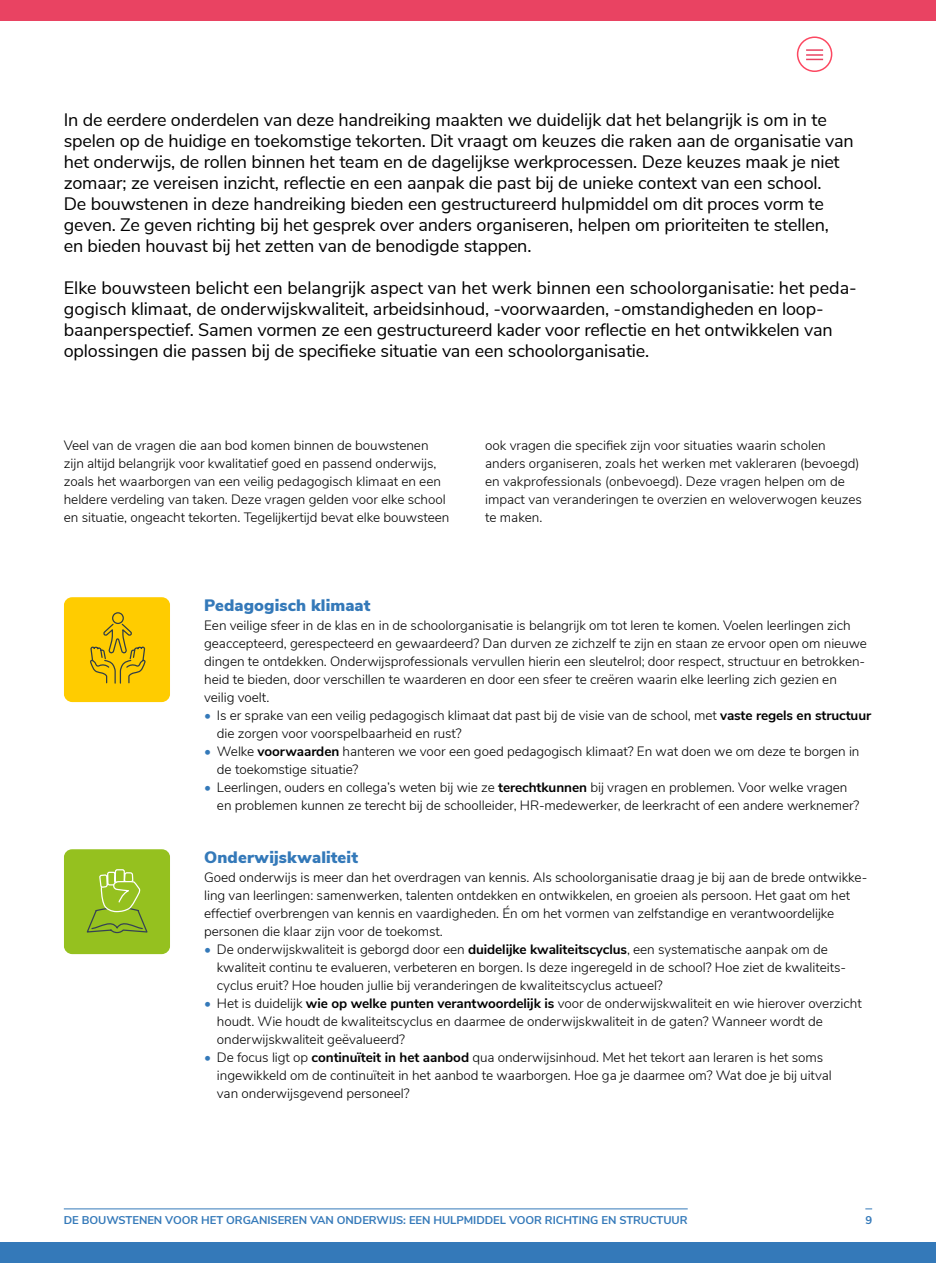
<style>
.page{position:relative;width:936px;height:1263px;background:#fff}
.page>*{position:absolute;margin:0;border:0;box-sizing:border-box;transform-origin:0 0}
.INTRO{font:18px/21px "Nunito Sans";letter-spacing:-.01em;color:#000}
.TUSSENkop_blauw_black{font:900 16.5px "Nunito Sans";letter-spacing:.005em;color:#3479b9}
.BODY{font:300 13.5px/18px "Nunito Sans";letter-spacing:-.005em;color:#000}
.t1{font:700 11.25px "Nunito Sans";letter-spacing:-.005em;color:#3479b9}
.s1{color:#3479b9}
.s2{font-weight:700}
</style>
<div class="page">
<hr style="left:64px;top:1208px;width:623px;height:1px;background:#3479b9">
<div style="left:0;top:1242px;width:935px;height:21px;background:#3479b9"></div>
<div style="left:0;top:0;width:935px;height:21px;background:#e94362"></div>
<div style="left:796px;top:36px;width:36px;height:36px;border:2px solid #fc4861;border-radius:50%"></div>
<svg style="left:806px;top:49px;width:17px;height:11px"></svg>
<svg style="left:64px;top:597px;width:106px;height:105px;background:#f4c505"></svg>
<svg style="left:64px;top:849px;width:106px;height:105px;background:#96c027"></svg>
<p class="INTRO" style="left:64px;top:108px;width:791px">In de eerdere onderdelen van deze handreiking maakten we duidelijk dat het belangrijk is om in te spelen op de huidige en toekomstige tekorten. Dit vraagt om keuzes die raken aan de organisatie van het onderwijs, de rollen binnen het team en de dagelijkse werkprocessen. Deze keuzes maak je niet zomaar; ze vereisen inzicht, reflectie en een aanpak die past bij de unieke context van een school.<br>De bouwstenen in deze handreiking bieden een gestructureerd hulpmiddel om dit proces vorm te geven. Ze geven richting bij het gesprek over anders organiseren, helpen om prioriteiten te stellen,<br>en bieden houvast bij het zetten van de benodigde stappen.</p>
<p class="INTRO" style="left:64px;top:276px;width:794px">Elke bouwsteen belicht een belangrijk aspect van het werk binnen een schoolorganisatie: het peda&shy;gogisch klimaat, de onderwijskwaliteit, arbeidsinhoud, -voorwaarden, -omstandigheden en loop&shy;baanperspectief. Samen vormen ze een gestructureerd kader voor reflectie en het ontwikkelen van oplossingen die passen bij de specifieke situatie van een schoolorganisatie.</p>
<p class="BODY" style="left:64px;top:435px;width:387px">Veel van de vragen die aan bod komen binnen de bouwstenen zijn altijd belangrijk voor kwalitatief goed en passend onderwijs, zoals het waarborgen van een veilig pedagogisch klimaat en een heldere verdeling van taken. Deze vragen gelden voor elke school en situatie, ongeacht tekorten. Tegelijkertijd bevat elke bouwsteen</p>
<p class="BODY" style="left:485px;top:435px;width:378px">ook vragen die specifiek zijn voor situaties waarin scholen anders organiseren, zoals het werken met vakleraren (bevoegd) en vakprofessionals (onbevoegd). Deze vragen helpen om de impact van veranderingen te overzien en weloverwogen keuzes te maken.</p>
<h3 class="TUSSENkop_blauw_black" style="left:204px;top:593px;width:168px">Pedagogisch klimaat</h3>
<p class="BODY" style="left:204px;top:615px;width:664px">Een veilige sfeer in de klas en in de schoolorganisatie is belangrijk om tot leren te komen. Voelen leerlingen zich geaccepteerd, gerespecteerd en gewaardeerd? Dan durven ze zichzelf te zijn en staan ze ervoor open om nieuwe dingen te ontdekken. Onderwijsprofessionals vervullen hierin een sleutelrol; door respect, structuur en betrokken&shy;heid te bieden, door verschillen te waarderen en door een sfeer te creëren waarin elke leerling zich gezien en veilig voelt.</p>
<p class="BODY" style="left:217px;top:705px;width:655px;text-indent:-13px"><span class="s1">•</span> Is er sprake van een veilig pedagogisch klimaat dat past bij de visie van de school, met <span class="s2">vaste regels en structuur </span>die zorgen voor voorspelbaarheid en rust?</p>
<p class="BODY" style="left:217px;top:741px;width:644px;text-indent:-13px"><span class="s1">•</span> Welke <span class="s2">voorwaarden</span> hanteren we voor een goed pedagogisch klimaat? En wat doen we om deze te borgen in de toekomstige situatie?</p>
<p class="BODY" style="left:217px;top:777px;width:644px;text-indent:-13px"><span class="s1">•</span> Leerlingen, ouders en collega’s weten bij wie ze <span class="s2">terechtkunnen</span> bij vragen en problemen. Voor welke vragen en problemen kunnen ze terecht bij de schoolleider, HR-medewerker, de leerkracht of een andere werknemer?</p>
<h3 class="TUSSENkop_blauw_black" style="left:204px;top:845px;width:155px">Onderwijskwaliteit</h3>
<p class="BODY" style="left:204px;top:867px;width:664px">Goed onderwijs is meer dan het overdragen van kennis. Als schoolorganisatie draag je bij aan de brede ontwikke&shy;ling van leerlingen: samenwerken, talenten ontdekken en ontwikkelen, en groeien als persoon. Het gaat om het effectief overbrengen van kennis en vaardigheden. Én om het vormen van zelfstandige en verantwoordelijke personen die klaar zijn voor de toekomst.</p>
<p class="BODY" style="left:217px;top:939px;width:630px;text-indent:-13px"><span class="s1">•</span> De onderwijskwaliteit is geborgd door een <span class="s2">duidelijke kwaliteitscyclus</span>, een systematische aanpak om de kwaliteit continu te evalueren, verbeteren en borgen. Is deze ingeregeld in de school? Hoe ziet de kwaliteits&shy;cyclus eruit? Hoe houden jullie bij veranderingen de kwaliteitscyclus actueel?</p>
<p class="BODY" style="left:217px;top:993px;width:646px;text-indent:-13px"><span class="s1">•</span> Het is duidelijk <span class="s2">wie op welke punten verantwoordelijk is</span> voor de onderwijskwaliteit en wie hierover overzicht houdt. Wie houdt de kwaliteitscyclus en daarmee de onderwijskwaliteit in de gaten? Wanneer wordt de onderwijskwaliteit geëvalueerd?</p>
<p class="BODY" style="left:217px;top:1047px;width:616px;text-indent:-13px"><span class="s1">•</span> De focus ligt op <span class="s2">continuïteit in het aanbod</span> qua onderwijsinhoud. Met het tekort aan leraren is het soms ingewikkeld om de continuïteit in het aanbod te waarborgen. Hoe ga je daarmee om? Wat doe je bij uitval van onderwijsgevend personeel?</p>
<p class="t1" style="left:64px;top:1212px;width:625px">DE BOUWSTENEN VOOR HET ORGANISEREN VAN ONDERWIJS: EEN HULPMIDDEL VOOR RICHTING EN STRUCTUUR</p>
<p class="t1" style="left:865px;top:1212px;width:8px">9</p>
</div>
